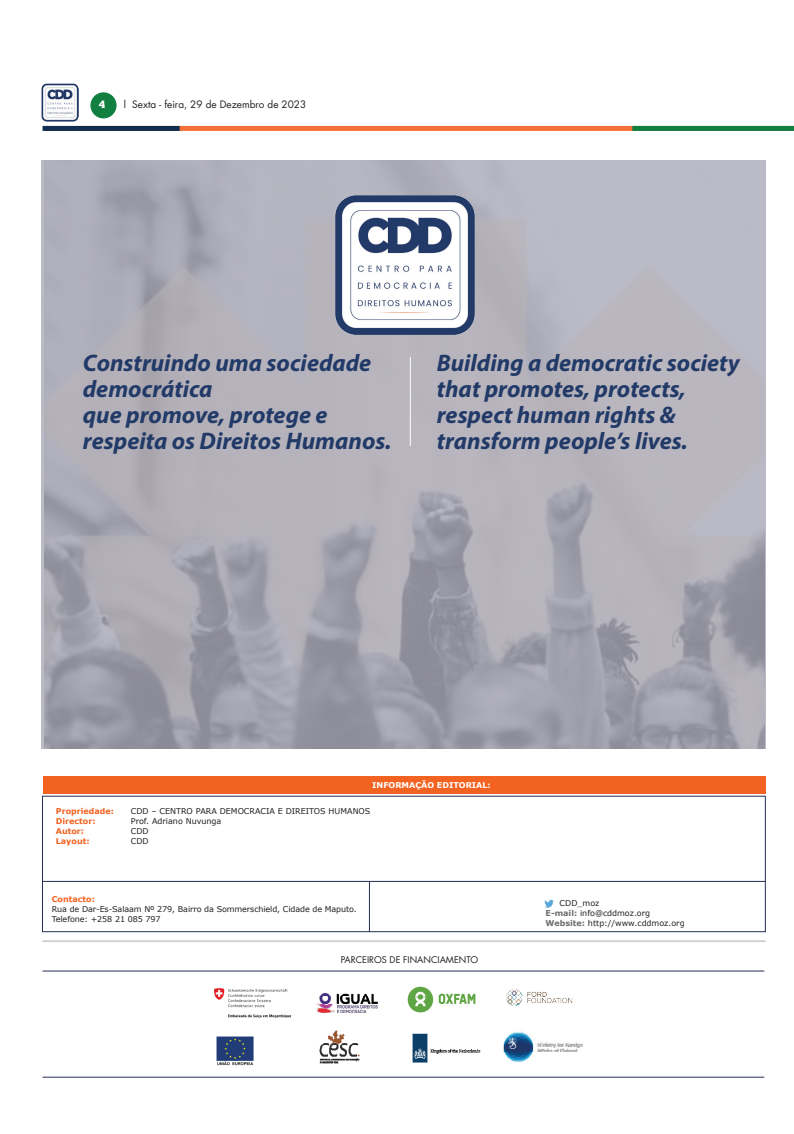
<style>
.page{position:relative;width:794px;height:1134px;background:#fff}
.page>*{position:absolute;margin:0;border:0;box-sizing:border-box;transform-origin:0 0}
.t1{font:italic 700 24px/26px "Myriad Pro";color:#223a68}
.t2{font:10px "Futura LT";color:#231f20}
.t3{font:700 10px "Popular";color:#fff}
.t4{font:9px "Futura LT";color:#231f20}
.t5{font:8px/10px "Verdana";color:#231f20}
.t6{font:700 8px "Verdana";color:#f26221}
.t7{font:700 8px "Verdana";color:#fff}
.s1{font-weight:700;color:#6c6d70}
</style>
<div class="page">
<div style="left:45px;top:126px;width:749px;height:5px;background:#f37138"></div>
<div style="left:632px;top:126px;width:162px;height:5px;background:#107f40"></div>
<div style="left:43px;top:126px;width:137px;height:5px;background:#102e4f"></div>
<div style="left:90px;top:92px;width:27px;height:26px;background:#107f40;border-radius:50%"></div>
<img style="left:41px;top:84px;width:38px;height:37px">
<div style="left:43px;top:776px;width:722px;height:17px;background:#f26221"></div>
<div style="left:42px;top:796px;width:723px;height:136px;border:1px solid #252e53"></div>
<hr style="left:42px;top:881px;width:723px;height:1px;background:#252e53">
<hr style="left:369px;top:881px;width:1px;height:51px;background:#252e53">
<svg style="left:544px;top:899px;width:10px;height:9px"></svg>
<hr style="left:42px;top:940px;width:723px;height:2px;background:#d1d2d4">
<img style="left:217px;top:1036px;width:36px;height:29px">
<hr style="left:43px;top:971px;width:721px;height:1px;background:#252e53">
<img style="left:215px;top:989px;width:76px;height:28px">
<img style="left:407px;top:986px;width:69px;height:27px">
<img style="left:506px;top:989px;width:67px;height:17px">
<img style="left:412px;top:1033px;width:69px;height:30px">
<img style="left:316px;top:992px;width:62px;height:21px">
<img style="left:319px;top:1030px;width:41px;height:34px">
<hr style="left:43px;top:1077px;width:721px;height:1px;background:#252e53">
<img style="left:503px;top:1032px;width:80px;height:30px">
<svg style="left:42px;top:160px;width:724px;height:588px;background:#adacb6"></svg>
<hr style="left:410px;top:357px;width:1px;height:89px;background:#fff">
<img style="left:334px;top:194px;width:142px;height:142px">
<p class="t3" style="left:99px;top:98px;width:8px">4</p>
<p class="t2" style="left:124px;top:98px;width:184px">l Sexta - feira, 29 de Dezembro de 2023</p>
<h1 class="t1" style="left:83px;top:349px;width:310px">Construindo uma sociedade democrática<br>que promove, protege e respeita os Direitos Humanos.</h1>
<h1 class="t1" style="left:437px;top:349px;width:304px">Building a democratic society that promotes, protects, respect human rights &amp; transform people’s lives.</h1>
<p class="t7" style="left:372px;top:780px;width:120px">INFORMAÇÃO EDITORIAL:</p>
<p class="t6" style="left:56px;top:805px;width:60px">Propriedade:</p>
<p class="t5" style="left:131px;top:806px;width:241px">CDD – CENTRO PARA DEMOCRACIA E DIREITOS HUMANOS</p>
<p class="t6" style="left:56px;top:815px;width:41px">Director:</p>
<p class="t5" style="left:131px;top:816px;width:92px">Prof. Adriano Nuvunga</p>
<p class="t6" style="left:56px;top:825px;width:30px">Autor:</p>
<p class="t5" style="left:131px;top:826px;width:19px">CDD</p>
<p class="t6" style="left:56px;top:835px;width:35px">Layout:</p>
<p class="t5" style="left:131px;top:836px;width:19px">CDD</p>
<p class="t6" style="left:52px;top:894px;width:45px">Contacto:</p>
<p class="t5" style="left:52px;top:904px;width:306px">Rua de Dar-Es-Salaam Nº 279, Bairro da Sommerschield, Cidade de Maputo.<br>Telefone: +258 21 085 797</p>
<p class="t5" style="left:545px;top:899px;width:141px;text-indent:14px">CDD_moz<br><span class="s1">E-mail:</span> info@cddmoz.org<br><span class="s1">Website:</span> http://www.cddmoz.org</p>
<p class="t4" style="left:341px;top:954px;width:139px">PARCEIROS DE FINANCIAMENTO</p>
</div>
